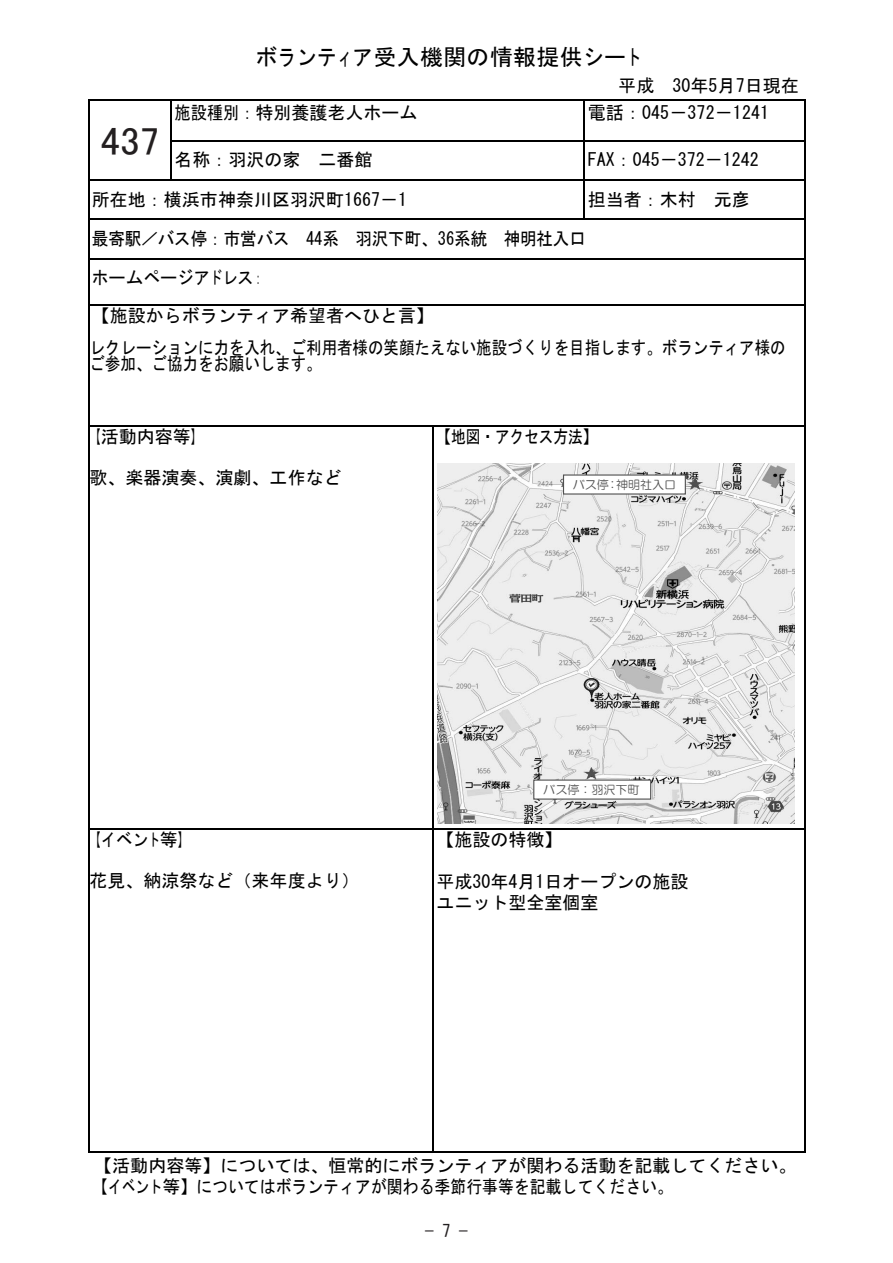
<style>
.page{position:relative;width:893px;height:1263px;background:#fff}
.page>*{position:absolute;margin:0;border:0;box-sizing:border-box;transform-origin:0 0}
.t1{font:39.75px "MS Gothic";color:#000;scale:.57 1}
.t2{font:39.3px "MS P Gothic";color:#231f20}
.t3{font:22.5px "MS Gothic";letter-spacing:.015em;color:#000}
.t4{font:18px/20.5px "MS Gothic";color:#000}
.t5{font:18px/15.5px "MS Gothic";color:#000;scale:.86 1}
.t6{font:18px/38.5px "MS Gothic";color:#000;scale:.92 1}
.t7{font:18px "MS Gothic";color:#000;scale:.9 1}
.t8{font:18px "MS Gothic";color:#000;scale:.5 1}
.t9{font:18px "MS Gothic";color:#000;scale:.82 1}
.t10{font:16.95px "MS Gothic";color:#312f30}
.t11{font:16.5px "Times New Roman";color:#030303}
.t12{font:12px "HG Maru Gothic MPRO";color:#515151}
</style>
<div class="page">
<hr style="left:89px;top:99px;width:81px;height:2px;background:#000">
<hr style="left:172px;top:99px;width:412px;height:2px;background:#000">
<hr style="left:585px;top:99px;width:219px;height:2px;background:#000">
<hr style="left:88px;top:101px;width:1px;height:40px;background:#000">
<hr style="left:170px;top:101px;width:2px;height:40px;background:#000">
<hr style="left:584px;top:101px;width:1px;height:40px;background:#000">
<hr style="left:804px;top:101px;width:2px;height:40px;background:#000">
<hr style="left:172px;top:141px;width:412px;height:1px;background:#000">
<hr style="left:585px;top:141px;width:219px;height:1px;background:#000">
<hr style="left:88px;top:142px;width:1px;height:38px;background:#000">
<hr style="left:170px;top:142px;width:2px;height:38px;background:#000">
<hr style="left:584px;top:142px;width:1px;height:38px;background:#000">
<hr style="left:804px;top:142px;width:2px;height:38px;background:#000">
<hr style="left:89px;top:180px;width:81px;height:1px;background:#000">
<hr style="left:172px;top:180px;width:412px;height:1px;background:#000">
<hr style="left:585px;top:180px;width:219px;height:1px;background:#000">
<hr style="left:88px;top:181px;width:1px;height:38px;background:#000">
<hr style="left:584px;top:181px;width:1px;height:38px;background:#000">
<hr style="left:804px;top:181px;width:2px;height:38px;background:#000">
<hr style="left:89px;top:219px;width:495px;height:1px;background:#000">
<hr style="left:585px;top:219px;width:219px;height:1px;background:#000">
<hr style="left:88px;top:220px;width:1px;height:38px;background:#000">
<hr style="left:804px;top:220px;width:2px;height:38px;background:#000">
<hr style="left:89px;top:258px;width:715px;height:1px;background:#000">
<hr style="left:88px;top:259px;width:1px;height:45px;background:#000">
<hr style="left:804px;top:259px;width:2px;height:45px;background:#000">
<hr style="left:89px;top:304px;width:715px;height:2px;background:#000">
<hr style="left:88px;top:306px;width:1px;height:119px;background:#000">
<hr style="left:804px;top:306px;width:2px;height:119px;background:#000">
<hr style="left:89px;top:425px;width:343px;height:2px;background:#000">
<hr style="left:434px;top:425px;width:370px;height:2px;background:#000">
<hr style="left:88px;top:427px;width:1px;height:401px;background:#000">
<hr style="left:432px;top:427px;width:2px;height:401px;background:#000">
<hr style="left:804px;top:427px;width:2px;height:401px;background:#000">
<hr style="left:89px;top:828px;width:343px;height:2px;background:#000">
<hr style="left:434px;top:828px;width:370px;height:2px;background:#000">
<hr style="left:88px;top:830px;width:1px;height:321px;background:#000">
<hr style="left:89px;top:1151px;width:343px;height:2px;background:#000">
<hr style="left:432px;top:830px;width:2px;height:321px;background:#000">
<hr style="left:434px;top:1151px;width:370px;height:2px;background:#000">
<hr style="left:804px;top:830px;width:2px;height:321px;background:#000">
<img style="left:437px;top:464px;width:358px;height:359px">
<div style="left:563px;top:475px;width:122px;height:19px;background:#fff"></div>
<div style="left:563px;top:474px;width:123px;height:21px;border:1px solid #515151"></div>
<div style="left:534px;top:780px;width:117px;height:19px;background:#fff"></div>
<div style="left:533px;top:779px;width:118px;height:21px;border:1px solid #515151"></div>
<p class="t3" style="left:256px;top:45px;width:387px">ボランティア受入機関の情報提供シート</p>
<p class="t4" style="left:618px;top:76px;width:182px">平成 30年5月7日現在</p>
<p class="t7" style="left:175px;top:104px;width:271px">施設種別：特別養護老人ホーム</p>
<p class="t4" style="left:588px;top:102px;width:183px">電話：045－372－1241</p>
<p class="t4" style="left:175px;top:150px;width:199px">名称：羽沢の家 二番館</p>
<p class="t4" style="left:588px;top:149px;width:172px">FAX：045－372－1242</p>
<p class="t4" style="left:92px;top:189px;width:317px">所在地：横浜市神奈川区羽沢町1667－1</p>
<p class="t4" style="left:588px;top:189px;width:163px">担当者：木村 元彦</p>
<p class="t6" style="left:92px;top:219px;width:538px">最寄駅／バス停：市営バス 44系 羽沢下町、36系統 神明社入口ホームページアドレス：<br>【施設からボランティア希望者へひと言】</p>
<p class="t5" style="left:90px;top:340px;width:811px">レクレーションに力を入れ、ご利用者様の笑顔たえない施設づくりを目指します。ボランティア様のご参加、ご協力をお願いします。</p>
<h1 class="t1" style="left:97px;top:119px;width:81px">２１</h1>
<h2 class="t2" style="left:101px;top:121px;width:60px">437</h2>
<p class="t8" style="left:92px;top:427px;width:218px">【活動内容等】</p>
<p class="t4" style="left:90px;top:467px;width:254px">歌、楽器演奏、演劇、工作など</p>
<p class="t9" style="left:436px;top:427px;width:198px">【地図・アクセス方法】</p>
<p class="t12" style="left:573px;top:478px;width:105px">バス停：神明社入口</p>
<p class="t8" style="left:92px;top:830px;width:191px">【イベント等】</p>
<p class="t4" style="left:90px;top:870px;width:272px">花見、納涼祭など（来年度より）</p>
<p class="t12" style="left:543px;top:783px;width:98px">バス停：羽沢下町</p>
<p class="t4" style="left:436px;top:829px;width:127px">【施設の特徴】</p>
<p class="t4" style="left:436px;top:871px;width:253px">平成30年4月1日オープンの施設ユニット型全室個室</p>
<p class="t4" style="left:94px;top:1155px;width:704px;line-height:21px">【活動内容等】については、恒常的にボランティアが関わる活動を記載してください。【イベント等】についてはボランティアが関わる季節行事等を記載してください。</p>
<p class="t10" style="left:425px;top:1222px;width:44px">− 7 −</p>
<p class="t11" style="left:421px;top:1222px;width:43px">− 18</p>
</div>
